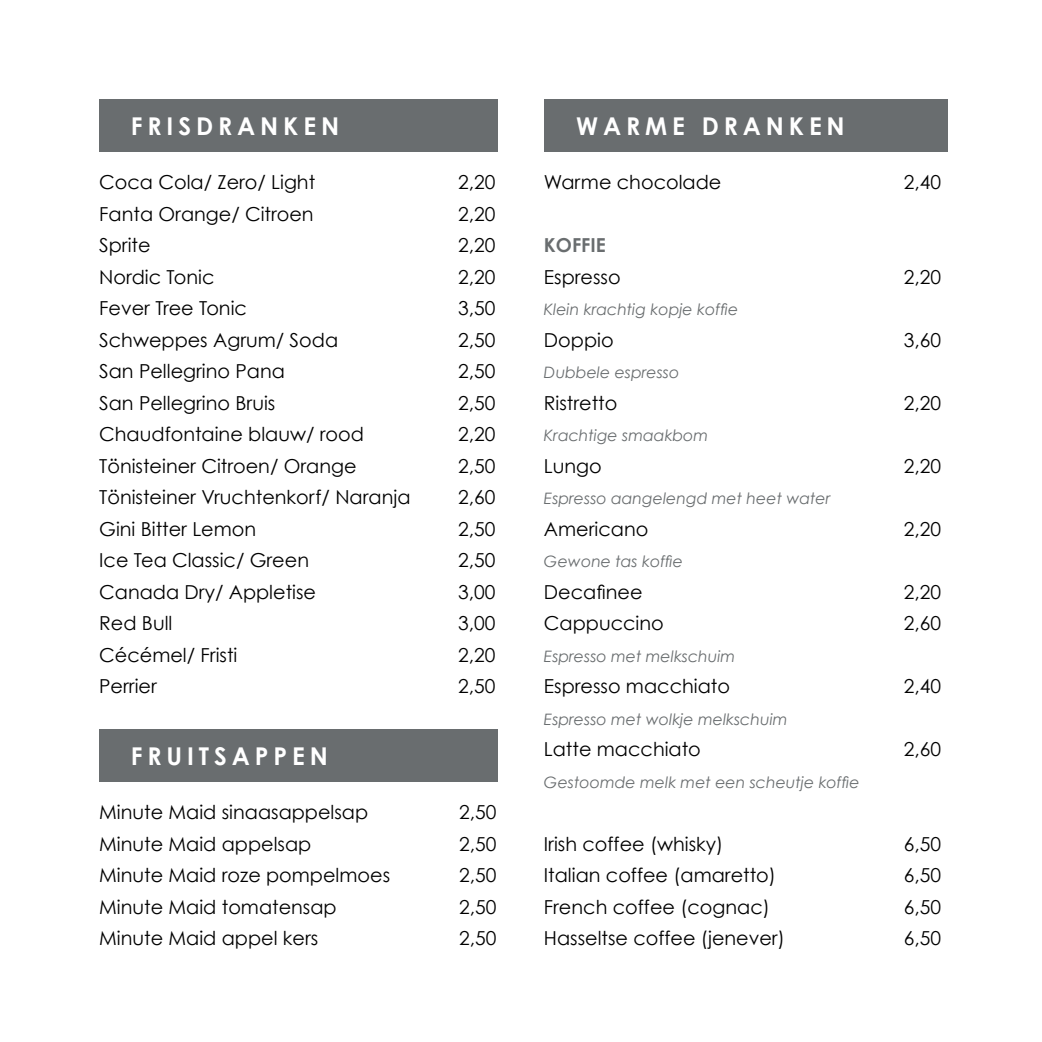
<style>
.page{position:relative;width:1042px;height:1042px;background:#fff}
.page>*{position:absolute;margin:0;border:0;box-sizing:border-box;transform-origin:0 0}
.t1{font:700 24.5px "Century Gothic";letter-spacing:.2em;color:#fff}
.t2{font:19.25px "Century Gothic";color:#000}
.t3{font:700 19.25px "Century Gothic";color:#696d6f}
.t4{font:italic 15.75px "Century Gothic";color:#696d6f}
</style>
<div class="page">
<div style="left:99px;top:99px;width:398px;height:52px;background:#696d6f"></div>
<div style="left:99px;top:729px;width:398px;height:52px;background:#696d6f"></div>
<div style="left:544px;top:99px;width:403px;height:52px;background:#696d6f"></div>
<p class="t1" style="left:131px;top:110px;width:210px">FRISDRANKEN</p>
<p class="t2" style="left:99px;top:170px;width:217px">Coca Cola/ Zero/ Light</p>
<p class="t2" style="left:458px;top:170px;width:39px">2,20</p>
<p class="t2" style="left:99px;top:202px;width:216px">Fanta Orange/ Citroen</p>
<p class="t2" style="left:458px;top:202px;width:39px">2,20</p>
<p class="t2" style="left:99px;top:233px;width:53px">Sprite</p>
<p class="t2" style="left:458px;top:233px;width:39px">2,20</p>
<p class="t2" style="left:99px;top:265px;width:117px">Nordic Tonic</p>
<p class="t2" style="left:458px;top:265px;width:39px">2,20</p>
<p class="t2" style="left:99px;top:296px;width:149px">Fever Tree Tonic</p>
<p class="t2" style="left:458px;top:296px;width:39px">3,50</p>
<p class="t2" style="left:99px;top:328px;width:240px">Schweppes Agrum/ Soda</p>
<p class="t2" style="left:458px;top:328px;width:39px">2,50</p>
<p class="t2" style="left:99px;top:359px;width:187px">San Pellegrino Pana</p>
<p class="t2" style="left:458px;top:359px;width:39px">2,50</p>
<p class="t2" style="left:99px;top:391px;width:178px">San Pellegrino Bruis</p>
<p class="t2" style="left:458px;top:391px;width:39px">2,50</p>
<p class="t2" style="left:99px;top:422px;width:266px">Chaudfontaine blauw/ rood</p>
<p class="t2" style="left:458px;top:422px;width:39px">2,20</p>
<p class="t2" style="left:99px;top:454px;width:259px">Tönisteiner Citroen/ Orange</p>
<p class="t2" style="left:458px;top:454px;width:39px">2,50</p>
<p class="t2" style="left:99px;top:485px;width:313px">Tönisteiner Vruchtenkorf/ Naranja</p>
<p class="t2" style="left:458px;top:485px;width:39px">2,60</p>
<p class="t2" style="left:99px;top:517px;width:158px">Gini Bitter Lemon</p>
<p class="t2" style="left:458px;top:517px;width:39px">2,50</p>
<p class="t2" style="left:99px;top:548px;width:211px">Ice Tea Classic/ Green</p>
<p class="t2" style="left:458px;top:548px;width:39px">2,50</p>
<p class="t2" style="left:99px;top:580px;width:218px">Canada Dry/ Appletise</p>
<p class="t2" style="left:458px;top:580px;width:39px">3,00</p>
<p class="t2" style="left:99px;top:611px;width:75px">Red Bull</p>
<p class="t2" style="left:458px;top:611px;width:39px">3,00</p>
<p class="t2" style="left:99px;top:643px;width:140px">Cécémel/ Fristi</p>
<p class="t2" style="left:458px;top:643px;width:39px">2,20</p>
<p class="t2" style="left:99px;top:674px;width:59px">Perrier</p>
<p class="t2" style="left:458px;top:674px;width:39px">2,50</p>
<p class="t1" style="left:131px;top:740px;width:198px">FRUITSAPPEN</p>
<p class="t2" style="left:99px;top:800px;width:270px">Minute Maid sinaasappelsap</p>
<p class="t2" style="left:459px;top:800px;width:39px">2,50</p>
<p class="t2" style="left:99px;top:832px;width:214px">Minute Maid appelsap</p>
<p class="t2" style="left:459px;top:832px;width:39px">2,50</p>
<p class="t2" style="left:99px;top:863px;width:292px">Minute Maid roze pompelmoes</p>
<p class="t2" style="left:459px;top:863px;width:39px">2,50</p>
<p class="t2" style="left:99px;top:895px;width:239px">Minute Maid tomatensap</p>
<p class="t2" style="left:459px;top:895px;width:39px">2,50</p>
<p class="t2" style="left:99px;top:926px;width:221px">Minute Maid appel kers</p>
<p class="t2" style="left:459px;top:926px;width:39px">2,50</p>
<p class="t1" style="left:576px;top:110px;width:270px">WARME DRANKEN</p>
<p class="t2" style="left:544px;top:170px;width:179px">Warme chocolade</p>
<p class="t2" style="left:904px;top:170px;width:39px">2,40</p>
<p class="t3" style="left:544px;top:233px;width:63px">KOFFIE</p>
<p class="t2" style="left:544px;top:265px;width:78px">Espresso</p>
<p class="t2" style="left:904px;top:265px;width:39px">2,20</p>
<p class="t4" style="left:544px;top:300px;width:196px">Klein krachtig kopje koffie</p>
<p class="t2" style="left:544px;top:328px;width:71px">Doppio</p>
<p class="t2" style="left:904px;top:328px;width:39px">3,60</p>
<p class="t4" style="left:544px;top:363px;width:137px">Dubbele espresso</p>
<p class="t2" style="left:544px;top:391px;width:75px">Ristretto</p>
<p class="t2" style="left:904px;top:391px;width:39px">2,20</p>
<p class="t4" style="left:544px;top:426px;width:166px">Krachtige smaakbom</p>
<p class="t2" style="left:544px;top:454px;width:59px">Lungo</p>
<p class="t2" style="left:904px;top:454px;width:39px">2,20</p>
<p class="t4" style="left:544px;top:489px;width:288px">Espresso aangelengd met heet water</p>
<p class="t2" style="left:544px;top:517px;width:106px">Americano</p>
<p class="t2" style="left:904px;top:517px;width:39px">2,20</p>
<p class="t4" style="left:544px;top:552px;width:141px">Gewone tas koffie</p>
<p class="t2" style="left:544px;top:580px;width:100px">Decafinee</p>
<p class="t2" style="left:904px;top:580px;width:39px">2,20</p>
<p class="t2" style="left:544px;top:611px;width:121px">Cappuccino</p>
<p class="t2" style="left:904px;top:611px;width:39px">2,60</p>
<p class="t4" style="left:544px;top:646px;width:193px">Espresso met melkschuim</p>
<p class="t2" style="left:544px;top:674px;width:188px">Espresso macchiato</p>
<p class="t2" style="left:904px;top:674px;width:39px">2,40</p>
<p class="t4" style="left:544px;top:709px;width:245px">Espresso met wolkje melkschuim</p>
<p class="t2" style="left:544px;top:737px;width:158px">Latte macchiato</p>
<p class="t2" style="left:904px;top:737px;width:39px">2,60</p>
<p class="t4" style="left:544px;top:772px;width:317px">Gestoomde melk met een scheutje koffie</p>
<p class="t2" style="left:544px;top:832px;width:181px">Irish coffee (whisky)</p>
<p class="t2" style="left:904px;top:832px;width:39px">6,50</p>
<p class="t2" style="left:544px;top:863px;width:233px">Italian coffee (amaretto)</p>
<p class="t2" style="left:904px;top:863px;width:39px">6,50</p>
<p class="t2" style="left:544px;top:895px;width:227px">French coffee (cognac)</p>
<p class="t2" style="left:904px;top:895px;width:39px">6,50</p>
<p class="t2" style="left:544px;top:926px;width:242px">Hasseltse coffee (jenever)</p>
<p class="t2" style="left:904px;top:926px;width:39px">6,50</p>
</div>
